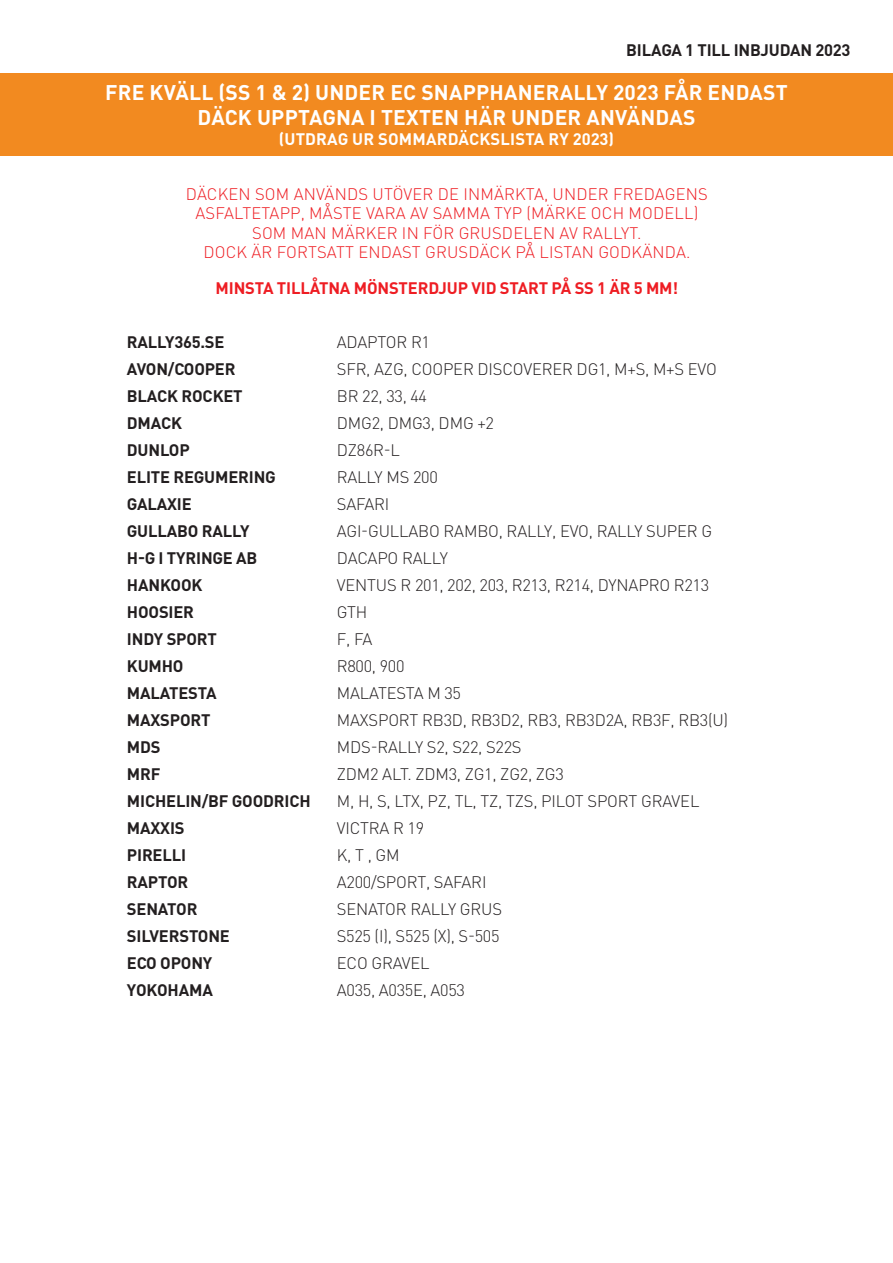
<style>
.page{position:relative;width:893px;height:1263px;background:#fff}
.page>*{position:absolute;margin:0;border:0;box-sizing:border-box;transform-origin:0 0}
.t1{font:700 21px "DIN Pro";letter-spacing:.01em;color:#fff}
.t2{font:300 16.5px "DIN Pro";letter-spacing:-.01em;color:#231f20}
.t3{font:700 16.5px "DIN Pro";letter-spacing:-.01em;color:#231f20}
.t4{font:300 16.5px "DIN Pro";letter-spacing:.01em;color:#ee1d23}
.t5{font:700 16.5px "DIN Pro";letter-spacing:-.01em;color:#ee1d23}
.t6{font:700 16.5px "DIN Pro";letter-spacing:.01em;color:#fff}
</style>
<div class="page">
<div style="left:0;top:73px;width:893px;height:82px;background:#f28a20"></div>
<p class="t3" style="left:626px;top:39px;width:226px">BILAGA 1 TILL INBJUDAN 2023</p>
<p class="t1" style="left:105px;top:78px;width:684px">FRE KVÄLL (SS 1 &amp; 2) UNDER EC SNAPPHANERALLY 2023 FÅR ENDAST</p>
<p class="t1" style="left:198px;top:103px;width:499px">DÄCK UPPTAGNA I TEXTEN HÄR UNDER ANVÄNDAS</p>
<p class="t6" style="left:279px;top:128px;width:337px">(UTDRAG UR SOMMARDÄCKSLISTA RY 2023)</p>
<p class="t4" style="left:186px;top:183px;width:524px">DÄCKEN SOM ANVÄNDS UTÖVER DE INMÄRKTA, UNDER FREDAGENS</p>
<p class="t4" style="left:195px;top:202px;width:504px">ASFALTETAPP, MÅSTE VARA AV SAMMA TYP (MÄRKE OCH MODELL)</p>
<p class="t4" style="left:252px;top:222px;width:391px">SOM MAN MÄRKER IN FÖR GRUSDELEN AV RALLYT.</p>
<p class="t4" style="left:203px;top:241px;width:488px">DOCK ÄR FORTSATT ENDAST GRUSDÄCK PÅ LISTAN GODKÄNDA.</p>
<p class="t5" style="left:216px;top:276px;width:464px">MINSTA TILLÅTNA MÖNSTERDJUP VID START PÅ SS 1 ÄR 5 MM!</p>
<p class="t3" style="left:127px;top:330px;width:99px">RALLY365.SE</p>
<p class="t2" style="left:337px;top:330px;width:95px">ADAPTOR R1</p>
<p class="t3" style="left:127px;top:357px;width:110px">AVON/COOPER</p>
<p class="t2" style="left:337px;top:357px;width:381px">SFR, AZG, COOPER DISCOVERER DG1, M+S, M+S EVO</p>
<p class="t3" style="left:127px;top:384px;width:117px">BLACK ROCKET</p>
<p class="t2" style="left:337px;top:384px;width:92px">BR 22, 33, 44</p>
<p class="t3" style="left:127px;top:411px;width:57px">DMACK</p>
<p class="t2" style="left:337px;top:411px;width:159px">DMG2, DMG3, DMG +2</p>
<p class="t3" style="left:127px;top:438px;width:64px">DUNLOP</p>
<p class="t2" style="left:337px;top:438px;width:65px">DZ86R-L</p>
<p class="t3" style="left:127px;top:465px;width:150px">ELITE REGUMERING</p>
<p class="t2" style="left:337px;top:465px;width:102px">RALLY MS 200</p>
<p class="t3" style="left:127px;top:492px;width:66px">GALAXIE</p>
<p class="t2" style="left:337px;top:492px;width:54px">SAFARI</p>
<p class="t3" style="left:127px;top:519px;width:124px">GULLABO RALLY</p>
<p class="t2" style="left:337px;top:519px;width:377px">AGI-GULLABO RAMBO, RALLY, EVO, RALLY SUPER G</p>
<p class="t3" style="left:127px;top:546px;width:132px">H-G I TYRINGE AB</p>
<p class="t2" style="left:337px;top:546px;width:113px">DACAPO RALLY</p>
<p class="t3" style="left:127px;top:573px;width:77px">HANKOOK</p>
<p class="t2" style="left:337px;top:573px;width:374px">VENTUS R 201, 202, 203, R213, R214, DYNAPRO R213</p>
<p class="t3" style="left:127px;top:600px;width:69px">HOOSIER</p>
<p class="t2" style="left:337px;top:600px;width:32px">GTH</p>
<p class="t3" style="left:127px;top:627px;width:92px">INDY SPORT</p>
<p class="t2" style="left:337px;top:627px;width:37px">F, FA</p>
<p class="t3" style="left:127px;top:654px;width:58px">KUMHO</p>
<p class="t2" style="left:337px;top:654px;width:69px">R800, 900</p>
<p class="t3" style="left:127px;top:681px;width:91px">MALATESTA</p>
<p class="t2" style="left:337px;top:681px;width:126px">MALATESTA M 35</p>
<p class="t3" style="left:127px;top:708px;width:85px">MAXSPORT</p>
<p class="t2" style="left:337px;top:708px;width:393px">MAXSPORT RB3D, RB3D2, RB3, RB3D2A, RB3F, RB3(U)</p>
<p class="t3" style="left:127px;top:735px;width:35px">MDS</p>
<p class="t2" style="left:337px;top:735px;width:186px">MDS-RALLY S2, S22, S22S</p>
<p class="t3" style="left:127px;top:762px;width:35px">MRF</p>
<p class="t2" style="left:337px;top:762px;width:229px">ZDM2 ALT. ZDM3, ZG1, ZG2, ZG3</p>
<p class="t3" style="left:127px;top:789px;width:185px">MICHELIN/BF GOODRICH</p>
<p class="t2" style="left:337px;top:789px;width:364px">M, H, S, LTX, PZ, TL, TZ, TZS, PILOT SPORT GRAVEL</p>
<p class="t3" style="left:127px;top:816px;width:59px">MAXXIS</p>
<p class="t2" style="left:337px;top:816px;width:89px">VICTRA R 19</p>
<p class="t3" style="left:127px;top:843px;width:61px">PIRELLI</p>
<p class="t2" style="left:337px;top:843px;width:64px">K, T , GM</p>
<p class="t3" style="left:127px;top:870px;width:63px">RAPTOR</p>
<p class="t2" style="left:337px;top:870px;width:151px">A200/SPORT, SAFARI</p>
<p class="t3" style="left:127px;top:897px;width:72px">SENATOR</p>
<p class="t2" style="left:337px;top:897px;width:167px">SENATOR RALLY GRUS</p>
<p class="t3" style="left:127px;top:924px;width:105px">SILVERSTONE</p>
<p class="t2" style="left:337px;top:924px;width:164px">S525 (I), S525 (X), S-505</p>
<p class="t3" style="left:127px;top:951px;width:87px">ECO OPONY</p>
<p class="t2" style="left:337px;top:951px;width:94px">ECO GRAVEL</p>
<p class="t3" style="left:127px;top:978px;width:87px">YOKOHAMA</p>
<p class="t2" style="left:337px;top:978px;width:130px">A035, A035E, A053</p>
</div>
